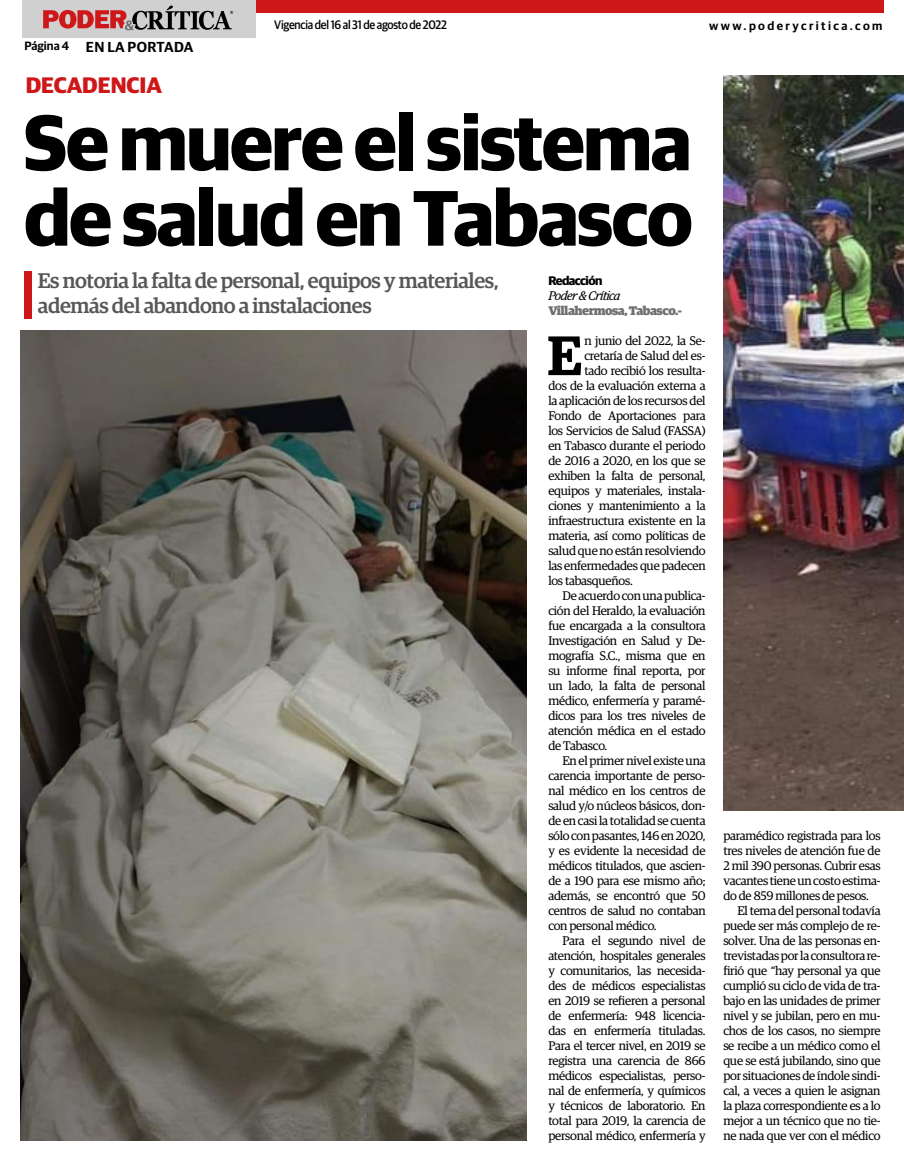
<style>
.page{position:relative;width:904px;height:1152px;background:#fff}
.page>*{position:absolute;margin:0;border:0;box-sizing:border-box;transform-origin:0 0}
.t1{font:700 78.75px/75.4px "Guardian Sans";letter-spacing:-.02em;color:#000}
.t2{font:600 55.75px "Guardian Egyp";color:#000}
.t3{font:700 22.5px "Guardian Sans";color:#cd1719}
.t4{font:500 21.25px/25.5px "Guardian Egyp";letter-spacing:-.02em;color:#575756}
.t5{font:600 14.5px "Guardian Sans";letter-spacing:.02em;color:#000}
.t6{font:12.5px "Guardian Egyp";letter-spacing:-.02em;color:#000}
.t7{font:900 12.5px "Guardian Egyp";letter-spacing:-.04em;color:#706f6f}
.t8{font:italic 12.5px "Guardian Egyp";letter-spacing:-.04em;color:#000}
.t9{font:700 12.5px "Guardian Sans";letter-spacing:-.04em;color:#000}
.t10{font:500 12.38px "Guardian Sans";letter-spacing:-.02em;color:#000;scale:.91 1}
.t11{font:600 12px "Guardian Sans";letter-spacing:.2em;color:#000}
</style>
<div class="page">
<div style="left:22px;top:0;width:234px;height:38px;background:#d0d0d0"></div>
<div style="left:256px;top:0;width:628px;height:13px;background:#cd1719"></div>
<svg style="left:43px;top:6px;width:190px;height:24px"></svg>
<div style="left:24px;top:271px;width:8px;height:47px;background:#cd1719"></div>
<img style="left:21px;top:330px;width:506px;height:810px">
<img style="left:723px;top:75px;width:181px;height:735px">
<p class="t10" style="left:274px;top:16px;width:191px">Vigencia del 16 al 31 de agosto de 2022</p>
<p class="t11" style="left:709px;top:17px;width:175px">www.poderycritica.com</p>
<p class="t11" style="left:25px;top:37px;width:46px">Página 4</p>
<p class="t5" style="left:86px;top:36px;width:109px">EN LA PORTADA</p>
<h3 class="t3" style="left:26px;top:68px;width:138px">DECADENCIA</h3>
<h1 class="t1" style="left:24px;top:98px;width:670px">Se muere el sistema de salud en Tabasco</h1>
<h3 class="t4" style="left:38px;top:266px;width:462px">Es notoria la falta de personal, equipos y materiales, además del abandono a instalaciones</h3>
<p class="t9" style="left:548px;top:271px;width:56px">Redacción</p>
<p class="t8" style="left:548px;top:287px;width:74px">Poder &amp; Crítica</p>
<p class="t7" style="left:548px;top:301px;width:135px">Villahermosa, Tabasco.-</p>
<h2 class="t2" style="left:547px;top:314px;width:36px">E</h2>
<p class="t6" style="left:584px;top:332px;width:123px">n junio del 2022, la Se-</p>
<p class="t6" style="left:584px;top:347px;width:123px">cretaría de Salud del es-</p>
<p class="t6" style="left:584px;top:362px;width:123px">tado recibió los resulta-</p>
<p class="t6" style="left:548px;top:377px;width:159px">dos de la evaluación externa a</p>
<p class="t6" style="left:548px;top:392px;width:159px">la aplicación de los recursos del</p>
<p class="t6" style="left:548px;top:407px;width:159px">Fondo de Aportaciones para</p>
<p class="t6" style="left:548px;top:422px;width:159px">los Servicios de Salud (FASSA)</p>
<p class="t6" style="left:548px;top:437px;width:159px">en Tabasco durante el periodo</p>
<p class="t6" style="left:548px;top:452px;width:159px">de 2016 a 2020, en los que se</p>
<p class="t6" style="left:548px;top:467px;width:159px">exhiben la falta de personal,</p>
<p class="t6" style="left:548px;top:482px;width:159px">equipos y materiales, instala-</p>
<p class="t6" style="left:548px;top:497px;width:159px">ciones y mantenimiento a la</p>
<p class="t6" style="left:548px;top:512px;width:159px">infraestructura existente en la</p>
<p class="t6" style="left:548px;top:527px;width:159px">materia, así como políticas de</p>
<p class="t6" style="left:548px;top:542px;width:159px">salud que no están resolviendo</p>
<p class="t6" style="left:548px;top:557px;width:159px">las enfermedades que padecen</p>
<p class="t6" style="left:548px;top:572px;width:86px">los tabasqueños.</p>
<p class="t6" style="left:562px;top:587px;width:145px">De acuerdo con una publica-</p>
<p class="t6" style="left:548px;top:602px;width:159px">ción del Heraldo, la evaluación</p>
<p class="t6" style="left:548px;top:617px;width:159px">fue encargada a la consultora</p>
<p class="t6" style="left:548px;top:632px;width:159px">Investigación en Salud y De-</p>
<p class="t6" style="left:548px;top:647px;width:159px">mografía S.C., misma que en</p>
<p class="t6" style="left:548px;top:662px;width:159px">su informe final reporta, por</p>
<p class="t6" style="left:548px;top:677px;width:159px">un lado, la falta de personal</p>
<p class="t6" style="left:548px;top:692px;width:159px">médico, enfermería y paramé-</p>
<p class="t6" style="left:548px;top:707px;width:159px">dicos para los tres niveles de</p>
<p class="t6" style="left:548px;top:722px;width:159px">atención médica en el estado</p>
<p class="t6" style="left:548px;top:737px;width:61px">de Tabasco.</p>
<p class="t6" style="left:562px;top:752px;width:145px">En el primer nivel existe una</p>
<p class="t6" style="left:548px;top:767px;width:159px">carencia importante de perso-</p>
<p class="t6" style="left:548px;top:782px;width:159px">nal médico en los centros de</p>
<p class="t6" style="left:548px;top:797px;width:159px">salud y/o núcleos básicos, don-</p>
<p class="t6" style="left:548px;top:812px;width:159px">de en casi la totalidad se cuenta</p>
<p class="t6" style="left:548px;top:827px;width:159px">sólo con pasantes, 146 en 2020,</p>
<p class="t6" style="left:548px;top:842px;width:159px">y es evidente la necesidad de</p>
<p class="t6" style="left:548px;top:857px;width:159px">médicos titulados, que ascien-</p>
<p class="t6" style="left:548px;top:872px;width:159px">de a 190 para ese mismo año;</p>
<p class="t6" style="left:548px;top:887px;width:159px">además, se encontró que 50</p>
<p class="t6" style="left:548px;top:902px;width:159px">centros de salud no contaban</p>
<p class="t6" style="left:548px;top:917px;width:110px">con personal médico.</p>
<p class="t6" style="left:562px;top:932px;width:145px">Para el segundo nivel de</p>
<p class="t6" style="left:548px;top:947px;width:159px">atención, hospitales generales</p>
<p class="t6" style="left:548px;top:962px;width:159px">y comunitarios, las necesida-</p>
<p class="t6" style="left:548px;top:977px;width:159px">des de médicos especialistas</p>
<p class="t6" style="left:548px;top:992px;width:159px">en 2019 se refieren a personal</p>
<p class="t6" style="left:548px;top:1007px;width:159px">de enfermería: 948 licencia-</p>
<p class="t6" style="left:548px;top:1022px;width:159px">das en enfermería tituladas.</p>
<p class="t6" style="left:548px;top:1037px;width:159px">Para el tercer nivel, en 2019 se</p>
<p class="t6" style="left:548px;top:1052px;width:159px">registra una carencia de 866</p>
<p class="t6" style="left:548px;top:1067px;width:159px">médicos especialistas, perso-</p>
<p class="t6" style="left:548px;top:1082px;width:159px">nal de enfermería, y químicos</p>
<p class="t6" style="left:548px;top:1097px;width:159px">y técnicos de laboratorio. En</p>
<p class="t6" style="left:548px;top:1112px;width:159px">total para 2019, la carencia de</p>
<p class="t6" style="left:548px;top:1127px;width:159px">personal médico, enfermería y</p>
<p class="t6" style="left:723px;top:827px;width:159px">paramédico registrada para los</p>
<p class="t6" style="left:723px;top:842px;width:159px">tres niveles de atención fue de</p>
<p class="t6" style="left:723px;top:857px;width:159px">2 mil 390 personas. Cubrir esas</p>
<p class="t6" style="left:723px;top:872px;width:159px">vacantes tiene un costo estima-</p>
<p class="t6" style="left:723px;top:887px;width:147px">do de 859 millones de pesos.</p>
<p class="t6" style="left:737px;top:902px;width:145px">El tema del personal todavía</p>
<p class="t6" style="left:723px;top:917px;width:159px">puede ser más complejo de re-</p>
<p class="t6" style="left:723px;top:932px;width:159px">solver. Una de las personas en-</p>
<p class="t6" style="left:723px;top:947px;width:159px">trevistadas por la consultora re-</p>
<p class="t6" style="left:723px;top:962px;width:159px">firió que “hay personal ya que</p>
<p class="t6" style="left:723px;top:977px;width:159px">cumplió su ciclo de vida de tra-</p>
<p class="t6" style="left:723px;top:992px;width:159px">bajo en las unidades de primer</p>
<p class="t6" style="left:723px;top:1007px;width:159px">nivel y se jubilan, pero en mu-</p>
<p class="t6" style="left:723px;top:1022px;width:159px">chos de los casos, no siempre</p>
<p class="t6" style="left:723px;top:1037px;width:159px">se recibe a un médico como el</p>
<p class="t6" style="left:723px;top:1052px;width:159px">que se está jubilando, sino que</p>
<p class="t6" style="left:723px;top:1067px;width:159px">por situaciones de índole sindi-</p>
<p class="t6" style="left:723px;top:1082px;width:159px">cal, a veces a quien le asignan</p>
<p class="t6" style="left:723px;top:1097px;width:159px">la plaza correspondiente es a lo</p>
<p class="t6" style="left:723px;top:1112px;width:159px">mejor a un técnico que no tie-</p>
<p class="t6" style="left:723px;top:1127px;width:159px">ne nada que ver con el médico</p>
</div>
